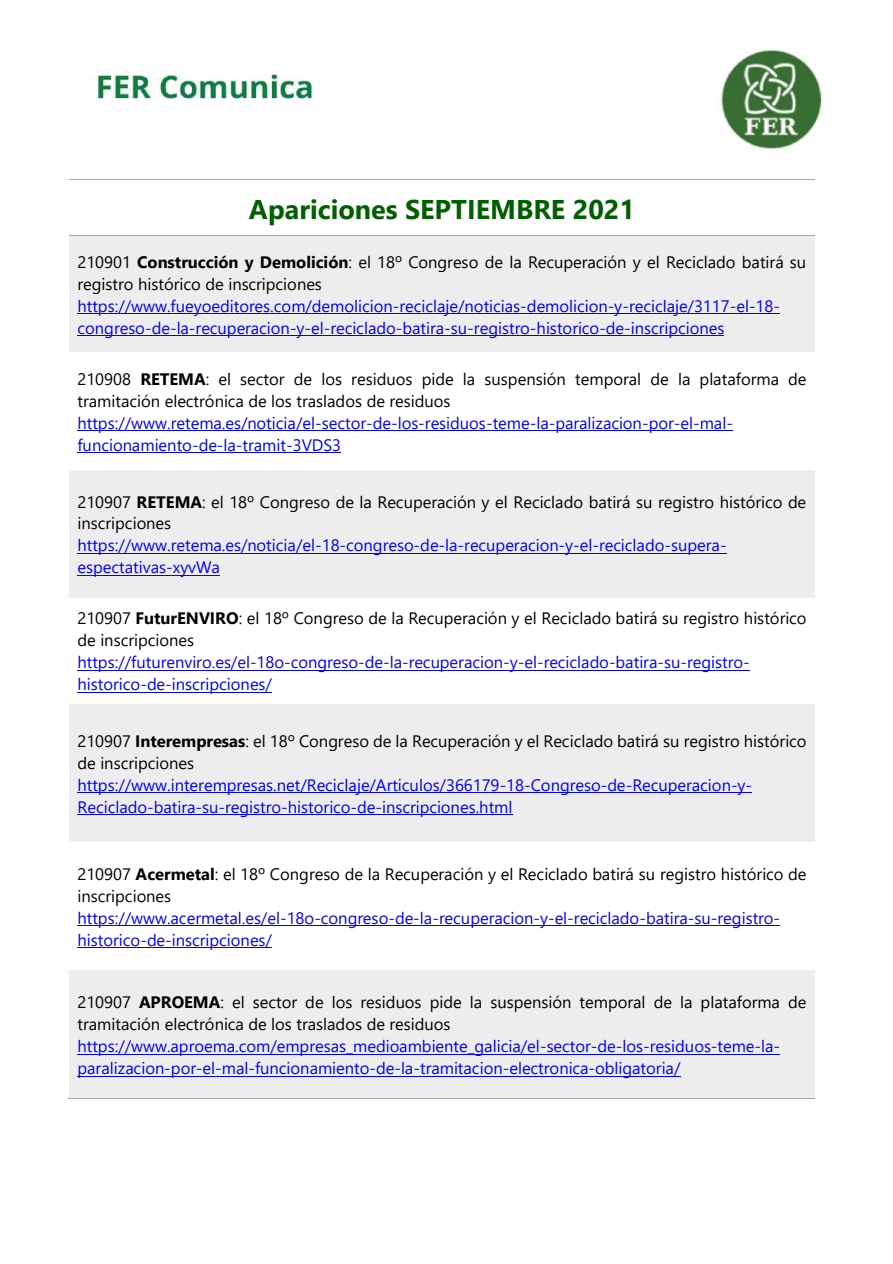
<style>
.page{position:relative;width:893px;height:1264px;background:#fff}
.page>*{position:absolute;margin:0;border:0;box-sizing:border-box;transform-origin:0 0}
.t1{font:700 27px "Segoe UI";color:#006000}
.t2{font:16.5px/21.9px "Segoe UI";color:#00f}
.t3{font:16.5px/21.9px "Segoe UI";color:#000}
.s1{font-weight:700}
</style>
<div class="page">
<img style="left:92px;top:49px;width:730px;height:101px">
<div style="left:83px;top:104px;width:213px;height:43px;background:#fff"></div>
<hr style="left:69px;top:179px;width:745px;height:1px;background:#a5a5a5">
<div style="left:69px;top:236px;width:745px;height:116px;background:#ededed"></div>
<hr style="left:77px;top:313px;width:702px;height:1px;background:#00f">
<hr style="left:77px;top:335px;width:647px;height:1px;background:#00f">
<hr style="left:69px;top:235px;width:745px;height:1px;background:#a5a5a5">
<hr style="left:77px;top:430px;width:655px;height:1px;background:#00f">
<hr style="left:77px;top:452px;width:264px;height:1px;background:#00f">
<div style="left:69px;top:470px;width:745px;height:127px;background:#ededed"></div>
<hr style="left:77px;top:552px;width:649px;height:1px;background:#00f">
<hr style="left:77px;top:574px;width:143px;height:1px;background:#00f">
<hr style="left:77px;top:669px;width:672px;height:1px;background:#00f">
<hr style="left:77px;top:691px;width:195px;height:1px;background:#00f">
<div style="left:69px;top:703px;width:745px;height:138px;background:#ededed"></div>
<hr style="left:77px;top:792px;width:675px;height:1px;background:#00f">
<hr style="left:77px;top:814px;width:435px;height:1px;background:#00f">
<hr style="left:77px;top:925px;width:703px;height:1px;background:#00f">
<hr style="left:77px;top:947px;width:195px;height:1px;background:#00f">
<div style="left:69px;top:969px;width:745px;height:129px;background:#ededed"></div>
<hr style="left:77px;top:1053px;width:703px;height:1px;background:#00f">
<hr style="left:77px;top:1075px;width:603px;height:1px;background:#00f">
<hr style="left:68px;top:1098px;width:746px;height:1px;background:#a5a5a5">
<h1 class="t1" style="left:249px;top:190px;width:387px">Apariciones SEPTIEMBRE 2021</h1>
<p class="t3" style="left:77px;top:250px;width:730px">210901 <span class="s1">Construcción y Demolición</span>: el 18º Congreso de la Recuperación y el Reciclado batirá su registro histórico de inscripciones</p>
<p class="t2" style="left:77px;top:293px;width:704px">https://www.fueyoeditores.com/demolicion-reciclaje/noticias-demolicion-y-reciclaje/3117-el-18- congreso-de-la-recuperacion-y-el-reciclado-batira-su-registro-historico-de-inscripciones</p>
<p class="t3" style="left:77px;top:366px;width:730px">210908 <span class="s1">RETEMA</span>: el sector de los residuos pide la suspensión temporal de la plataforma de tramitación electrónica de los traslados de residuos</p>
<p class="t2" style="left:77px;top:410px;width:657px">https://www.retema.es/noticia/el-sector-de-los-residuos-teme-la-paralizacion-por-el-mal&shy;funcionamiento-de-la-tramit-3VDS3</p>
<p class="t3" style="left:77px;top:489px;width:730px">210907 <span class="s1">RETEMA</span>: el 18º Congreso de la Recuperación y el Reciclado batirá su registro histórico de inscripciones</p>
<p class="t2" style="left:77px;top:533px;width:650px">https://www.retema.es/noticia/el-18-congreso-de-la-recuperacion-y-el-reciclado-supera&shy;espectativas-xyvWa</p>
<p class="t3" style="left:77px;top:606px;width:730px">210907 <span class="s1">FuturENVIRO</span>: el 18º Congreso de la Recuperación y el Reciclado batirá su registro histórico de inscripciones</p>
<p class="t2" style="left:77px;top:650px;width:674px">https://futurenviro.es/el-18o-congreso-de-la-recuperacion-y-el-reciclado-batira-su-registro&shy;historico-de-inscripciones/</p>
<p class="t3" style="left:77px;top:728px;width:730px">210907 <span class="s1">Interempresas</span>: el 18º Congreso de la Recuperación y el Reciclado batirá su registro histórico de inscripciones</p>
<p class="t2" style="left:77px;top:772px;width:676px">https://www.interempresas.net/Reciclaje/Articulos/366179-18-Congreso-de-Recuperacion-y-<br>Reciclado-batira-su-registro-historico-de-inscripciones.html</p>
<p class="t3" style="left:77px;top:861px;width:730px">210907 <span class="s1">Acermetal</span>: el 18º Congreso de la Recuperación y el Reciclado batirá su registro histórico de inscripciones</p>
<p class="t2" style="left:77px;top:905px;width:704px">https://www.acermetal.es/el-18o-congreso-de-la-recuperacion-y-el-reciclado-batira-su-registro&shy;historico-de-inscripciones/</p>
<p class="t3" style="left:77px;top:990px;width:730px">210907 <span class="s1">APROEMA</span>: el sector de los residuos pide la suspensión temporal de la plataforma de tramitación electrónica de los traslados de residuos</p>
<p class="t2" style="left:77px;top:1033px;width:704px">https://www.aproema.com/empresas_medioambiente_galicia/el-sector-de-los-residuos-teme-la&shy;paralizacion-por-el-mal-funcionamiento-de-la-tramitacion-electronica-obligatoria/</p>
</div>
